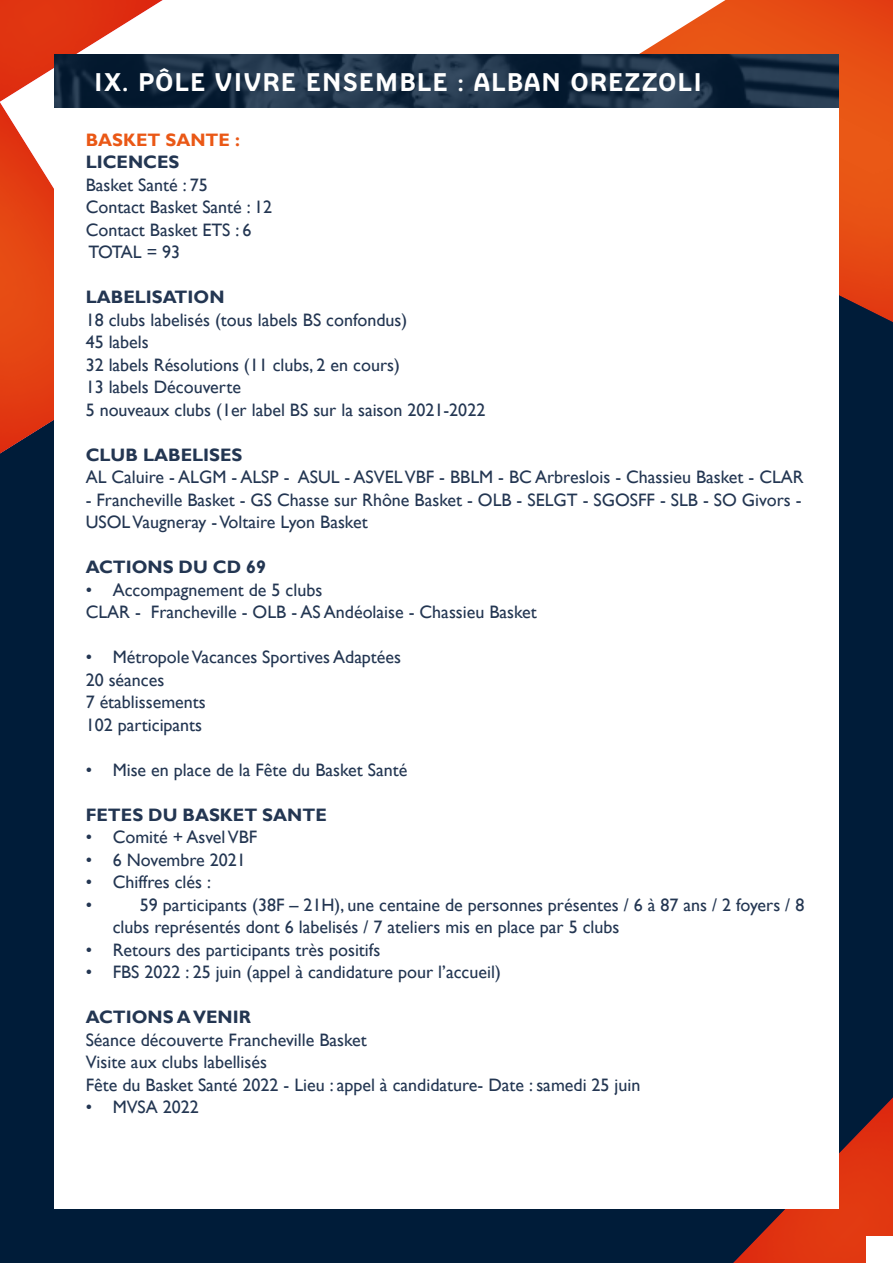
<style>
.page{position:relative;width:893px;height:1263px;background:#001c39}
.page>*{position:absolute;margin:0;border:0;box-sizing:border-box;transform-origin:0 0}
.t1{font:25.5px "FFBB";color:#fff}
.t2{font:18px/22.5px "Gill Sans";color:#233652}
.t3{font:700 18px "Gill Sans";color:#233652}
.t4{font:700 18px "Gill Sans";color:#ea5816}
</style>
<div class="page">
<svg style="left:725px;top:0;width:168px;height:322px;background:#df4c15"></svg>
<svg style="left:184px;top:0;width:541px;height:54px;background:#fdf1ec"></svg>
<svg style="left:0;top:0;width:184px;height:63px;background:#ea765f"></svg>
<svg style="left:0;top:63px;width:54px;height:391px;background:#dd5b38"></svg>
<svg style="left:733px;top:1097px;width:160px;height:166px"></svg>
<div style="left:866px;top:1236px;width:27px;height:27px;background:#fff"></div>
<div style="left:54px;top:108px;width:785px;height:1101px;background:#fff"></div>
<img style="left:54px;top:54px;width:785px;height:54px">
<h1 class="t1" style="left:94px;top:68px;width:610px">IX. PÔLE VIVRE ENSEMBLE : ALBAN OREZZOLI</h1>
<p class="t4" style="left:86px;top:129px;width:156px">BASKET SANTE :</p>
<p class="t3" style="left:86px;top:151px;width:95px">LICENCES</p>
<p class="t2" style="left:86px;top:174px;width:188px">Basket Santé : 75<br>Contact Basket Santé : 12<br>Contact Basket ETS : 6<br>TOTAL = 93</p>
<p class="t3" style="left:86px;top:286px;width:140px">LABELISATION</p>
<p class="t2" style="left:86px;top:309px;width:401px">18 clubs labelisés (tous labels BS confondus)<br>45 labels<br>32 labels Résolutions (11 clubs, 2 en cours)<br>13 labels Découverte<br>5 nouveaux clubs (1er label BS sur la saison 2021-2022</p>
<p class="t3" style="left:86px;top:444px;width:158px">CLUB LABELISES</p>
<p class="t2" style="left:86px;top:466px;width:720px">AL Caluire - ALGM - ALSP - ASUL - ASVEL VBF - BBLM - BC Arbreslois - Chassieu Basket - CLAR</p>
<p class="t2" style="left:86px;top:489px;width:717px">- Francheville Basket - GS Chasse sur Rhône Basket - OLB - SELGT - SGOSFF - SLB - SO Givors -<br>USOL Vaugneray - Voltaire Lyon Basket</p>
<p class="t3" style="left:86px;top:556px;width:182px">ACTIONS DU CD 69</p>
<p class="t2" style="left:86px;top:579px;width:453px">• Accompagnement de 5 clubs<br>CLAR - Francheville - OLB - AS Andéolaise - Chassieu Basket</p>
<p class="t2" style="left:86px;top:646px;width:317px">• Métropole Vacances Sportives Adaptées<br>20 séances<br>7 établissements<br>102 participants</p>
<p class="t2" style="left:86px;top:759px;width:323px">• Mise en place de la Fête du Basket Santé</p>
<p class="t3" style="left:86px;top:804px;width:243px">FETES DU BASKET SANTE</p>
<p class="t2" style="left:86px;top:826px;width:173px">• Comité + Asvel VBF</p>
<p class="t2" style="left:86px;top:849px;width:162px">• 6 Novembre 2021</p>
<p class="t2" style="left:86px;top:871px;width:127px">• Chiffres clés : •</p>
<p class="t2" style="left:113px;top:894px;width:693px;text-indent:27px">59 participants (38F – 21H), une centaine de personnes présentes / 6 à 87 ans / 2 foyers / 8 clubs représentés dont 6 labelisés / 7 ateliers mis en place par 5 clubs</p>
<p class="t2" style="left:86px;top:939px;width:296px">• Retours des participants très positifs</p>
<p class="t2" style="left:86px;top:961px;width:417px">• FBS 2022 : 25 juin (appel à candidature pour l’accueil)</p>
<p class="t3" style="left:86px;top:1006px;width:167px">ACTIONS A VENIR</p>
<p class="t2" style="left:86px;top:1029px;width:556px">Séance découverte Francheville Basket<br>Visite aux clubs labellisés<br>Fête du Basket Santé 2022 - Lieu : appel à candidature- Date : samedi 25 juin</p>
<p class="t2" style="left:86px;top:1096px;width:115px">• MVSA 2022</p>
</div>
